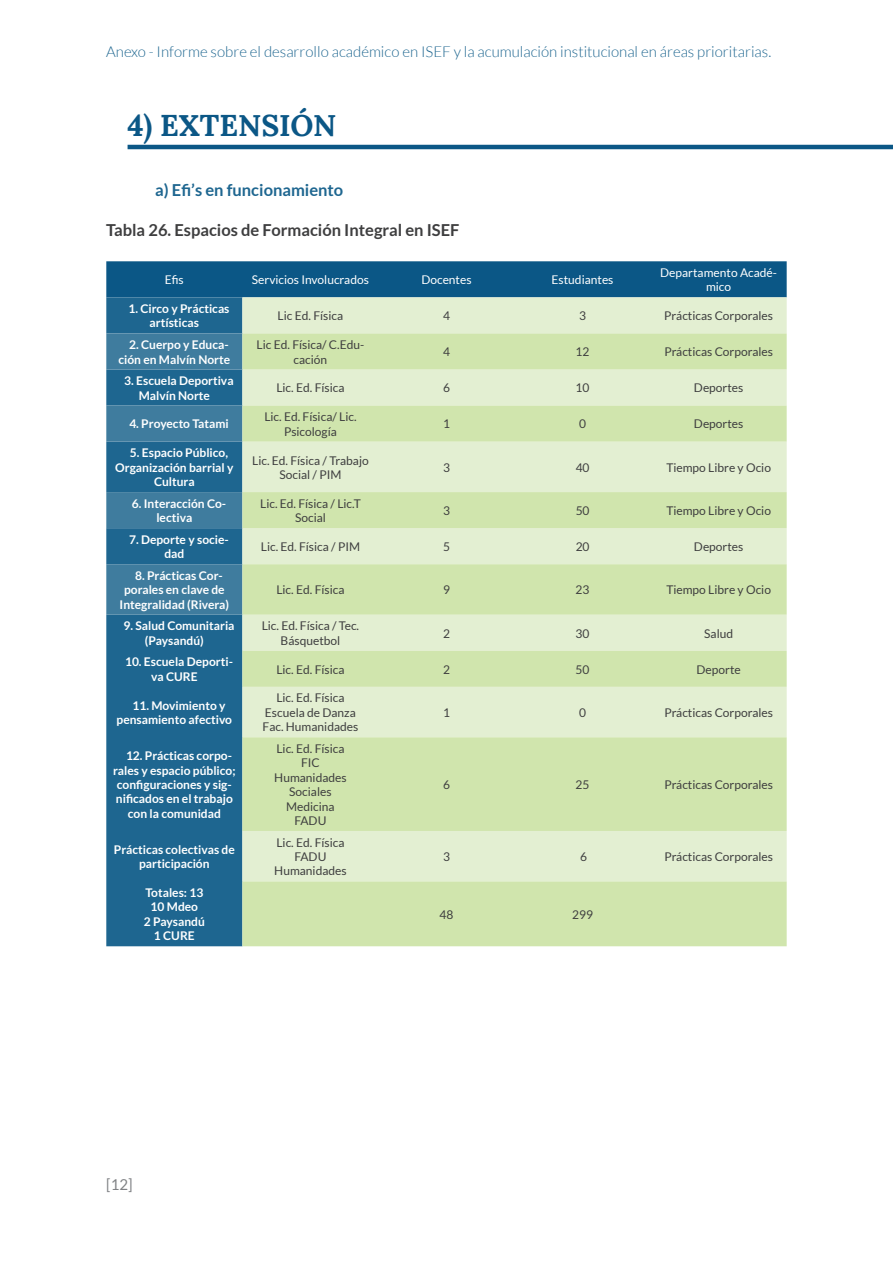
<style>
.page{position:relative;width:893px;height:1263px;background:#fff}
.page>*{position:absolute;margin:0;border:0;box-sizing:border-box;transform-origin:0 0}
.t1{font:700 30px "Lora";color:#0b5786}
.t2{font:700 16.5px "Lato";color:#3e3e3f}
.t3{font:700 16.5px "Lato";color:#1e6690}
.t4{font:300 15px "Lato";color:#1e6690}
.t5{font:15px "Lato";color:#808285}
.t6{font:12px/14.4px "Lato";color:#3e3e3f;text-align:center}
.t7{font:700 12px/14.4px "Lato";color:#fff}
.t8{font:12px/14.4px "Lato";color:#fff;text-align:center}
</style>
<div class="page">
<hr style="left:128px;top:145px;width:765px;height:4px;background:#0b5786">
<div style="left:106px;top:261px;width:681px;height:36px;background:#0b5786"></div>
<div style="left:106px;top:297px;width:136px;height:649px;background:#1e6690"></div>
<div style="left:242px;top:297px;width:545px;height:36px;background:#e3efd2"></div>
<svg style="left:106px;top:333px;width:136px;height:282px;background:#327398"></svg>
<svg style="left:242px;top:333px;width:545px;height:613px;background:#d8e9bc"></svg>
<p class="t4" style="left:106px;top:43px;width:666px">Anexo - Informe sobre el desarrollo académico en ISEF y la acumulación institucional en áreas prioritarias.</p>
<h1 class="t1" style="left:128px;top:100px;width:210px">4) EXTENSIÓN</h1>
<h2 class="t3" style="left:155px;top:180px;width:190px">a) Efi’s en funcionamiento</h2>
<h2 class="t2" style="left:106px;top:220px;width:355px">Tabla 26. Espacios de Formación Integral en ISEF</h2>
<p class="t8" style="left:165px;top:273px;width:21px">Efis</p>
<p class="t8" style="left:252px;top:273px;width:119px">Servicios Involucrados</p>
<p class="t8" style="left:421px;top:273px;width:52px">Docentes</p>
<p class="t8" style="left:552px;top:273px;width:63px">Estudiantes</p>
<p class="t8" style="left:660px;top:265px;width:118px">Departamento Acadé&shy;mico</p>
<p class="t7" style="left:150px;top:301px;width:81px;text-indent:-21px">1. Circo y Prácticas artísticas</p>
<p class="t6" style="left:278px;top:309px;width:67px">Lic Ed. Física</p>
<p class="t6" style="left:443px;top:309px;width:8px">4</p>
<p class="t6" style="left:579px;top:309px;width:8px">3</p>
<p class="t6" style="left:664px;top:309px;width:110px">Prácticas Corporales</p>
<p class="t7" style="left:118px;top:337px;width:113px;text-align:right">2. Cuerpo y Educa&shy;ción en Malvín Norte</p>
<p class="t6" style="left:257px;top:337px;width:109px">Lic Ed. Física/ C.Edu&shy;cación</p>
<p class="t6" style="left:443px;top:345px;width:8px">4</p>
<p class="t6" style="left:576px;top:345px;width:15px">12</p>
<p class="t6" style="left:664px;top:345px;width:110px">Prácticas Corporales</p>
<p class="t7" style="left:139px;top:373px;width:96px;text-indent:-14px">3. Escuela Deportiva<br>Malvín Norte</p>
<p class="t6" style="left:276px;top:381px;width:70px">Lic. Ed. Física</p>
<p class="t6" style="left:443px;top:381px;width:8px">6</p>
<p class="t6" style="left:576px;top:381px;width:15px">10</p>
<p class="t6" style="left:694px;top:381px;width:51px">Deportes</p>
<p class="t7" style="left:129px;top:417px;width:101px">4. Proyecto Tatami</p>
<p class="t6" style="left:264px;top:410px;width:94px">Lic. Ed. Física/ Lic.<br>Psicología</p>
<p class="t6" style="left:443px;top:417px;width:8px">1</p>
<p class="t6" style="left:579px;top:417px;width:8px">0</p>
<p class="t6" style="left:694px;top:417px;width:51px">Deportes</p>
<p class="t7" style="left:130px;top:445px;width:100px">5. Espacio Público,</p>
<p class="t7" style="left:115px;top:460px;width:120px">Organización barrial y</p>
<p class="t7" style="left:154px;top:474px;width:42px">Cultura</p>
<p class="t6" style="left:252px;top:453px;width:118px">Lic. Ed. Física / Trabajo<br>Social / PIM</p>
<p class="t6" style="left:443px;top:460px;width:8px">3</p>
<p class="t6" style="left:576px;top:460px;width:15px">40</p>
<p class="t6" style="left:666px;top:460px;width:106px">Tiempo Libre y Ocio</p>
<p class="t7" style="left:156px;top:496px;width:71px;text-indent:-25px">6. Interacción Co&shy;lectiva</p>
<p class="t6" style="left:260px;top:496px;width:102px">Lic. Ed. Física / Lic.T<br>Social</p>
<p class="t6" style="left:443px;top:503px;width:8px">3</p>
<p class="t6" style="left:576px;top:503px;width:15px">50</p>
<p class="t6" style="left:666px;top:503px;width:106px">Tiempo Libre y Ocio</p>
<p class="t7" style="left:164px;top:532px;width:66px;text-indent:-35px">7. Deporte y socie&shy;dad</p>
<p class="t6" style="left:261px;top:539px;width:101px">Lic. Ed. Física / PIM</p>
<p class="t6" style="left:443px;top:539px;width:8px">5</p>
<p class="t6" style="left:576px;top:539px;width:15px">20</p>
<p class="t6" style="left:694px;top:539px;width:51px">Deportes</p>
<p class="t7" style="left:135px;top:568px;width:89px">8. Prácticas Cor-</p>
<p class="t7" style="left:124px;top:582px;width:102px">porales en clave de</p>
<p class="t7" style="left:120px;top:597px;width:111px">Integralidad (Rivera)</p>
<p class="t6" style="left:276px;top:583px;width:70px">Lic. Ed. Física</p>
<p class="t6" style="left:443px;top:583px;width:8px">9</p>
<p class="t6" style="left:576px;top:583px;width:15px">23</p>
<p class="t6" style="left:666px;top:583px;width:106px">Tiempo Libre y Ocio</p>
<p class="t7" style="left:145px;top:619px;width:91px;text-indent:-22px">9. Salud Comunitaria (Paysandú)</p>
<p class="t6" style="left:262px;top:619px;width:99px">Lic. Ed. Física / Tec.<br>Básquetbol</p>
<p class="t6" style="left:443px;top:626px;width:8px">2</p>
<p class="t6" style="left:576px;top:626px;width:15px">30</p>
<p class="t6" style="left:704px;top:626px;width:30px">Salud</p>
<p class="t7" style="left:151px;top:655px;width:83px;text-indent:-26px">10. Escuela Deporti&shy;va CURE</p>
<p class="t6" style="left:276px;top:662px;width:70px">Lic. Ed. Física</p>
<p class="t6" style="left:443px;top:662px;width:8px">2</p>
<p class="t6" style="left:576px;top:662px;width:15px">50</p>
<p class="t6" style="left:697px;top:662px;width:46px">Deporte</p>
<p class="t7" style="left:117px;top:698px;width:117px;text-indent:16px">11. Movimiento y pensamiento afectivo</p>
<p class="t6" style="left:263px;top:691px;width:97px">Lic. Ed. Física<br>Escuela de Danza<br>Fac. Humanidades</p>
<p class="t6" style="left:443px;top:705px;width:8px">1</p>
<p class="t6" style="left:579px;top:705px;width:8px">0</p>
<p class="t6" style="left:664px;top:705px;width:110px">Prácticas Corporales</p>
<p class="t7" style="left:126px;top:748px;width:107px">12. Prácticas corpo-</p>
<p class="t7" style="left:113px;top:763px;width:124px">rales y espacio público;</p>
<p class="t7" style="left:117px;top:777px;width:116px">configuraciones y sig-</p>
<p class="t7" style="left:116px;top:792px;width:118px">nificados en el trabajo</p>
<p class="t7" style="left:128px;top:806px;width:94px">con la comunidad</p>
<p class="t6" style="left:274px;top:741px;width:74px">Lic. Ed. Física<br>FIC<br>Humanidades<br>Sociales<br>Medicina<br>FADU</p>
<p class="t7" style="left:114px;top:842px;width:122px;text-align:center">Prácticas colectivas de participación</p>
<p class="t6" style="left:274px;top:835px;width:74px">Lic. Ed. Física<br>FADU<br>Humanidades</p>
<p class="t7" style="left:144px;top:885px;width:62px;text-align:center">Totales: 13<br>10 Mdeo<br>2 Paysandú<br>1 CURE</p>
<p class="t6" style="left:443px;top:777px;width:8px">6</p>
<p class="t6" style="left:576px;top:777px;width:15px">25</p>
<p class="t6" style="left:664px;top:777px;width:110px">Prácticas Corporales</p>
<p class="t6" style="left:443px;top:849px;width:8px">3</p>
<p class="t6" style="left:580px;top:849px;width:8px">6</p>
<p class="t6" style="left:664px;top:849px;width:110px">Prácticas Corporales</p>
<p class="t6" style="left:440px;top:907px;width:15px">48</p>
<p class="t6" style="left:572px;top:907px;width:22px">299</p>
<p class="t5" style="left:106px;top:1176px;width:28px">[12]</p>
</div>
